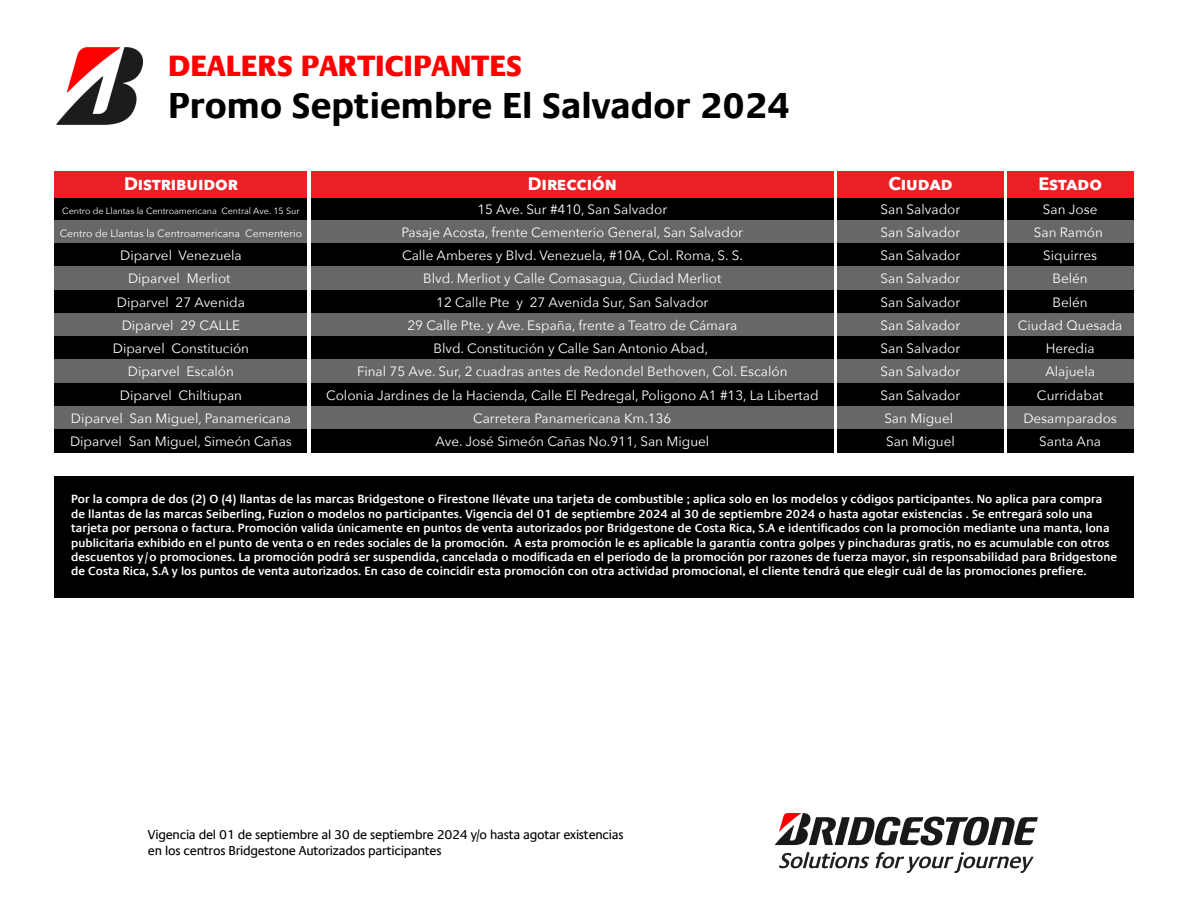
<style>
.page{position:relative;width:1188px;height:918px;background:#fff}
.page>*{position:absolute;margin:0;border:0;box-sizing:border-box;transform-origin:0 0}
.t1{font:700 36.45px "Praxis Com";color:#000}
.t2{font:800 29.55px "Praxis Com";color:#f00}
.t3{font:700 18px "Avenir Next";letter-spacing:-.005em;color:#fff}
.t4{font:13.5px/23.2px "Avenir Next";color:#fff;text-align:center}
.t5{font:12.9px/15.6px "Praxis Com";letter-spacing:-.02em;color:#000}
.t6{font:600 12px/14.4px "Praxis Com";color:#fff}
.t7{font:10.5px "Avenir Next";color:#fff}
.t8{font:9px "Avenir Next";color:#fff}
</style>
<div class="page">
<img style="left:56px;top:47px;width:87px;height:78px">
<svg style="left:775px;top:813px;width:263px;height:32px"></svg>
<svg style="left:779px;top:852px;width:90px;height:16px"></svg>
<svg style="left:875px;top:852px;width:159px;height:21px"></svg>
<div style="left:55px;top:197px;width:252px;height:23px;background:#000"></div>
<div style="left:55px;top:220px;width:252px;height:24px;background:#676767"></div>
<div style="left:55px;top:244px;width:252px;height:23px;background:#000"></div>
<div style="left:55px;top:267px;width:252px;height:23px;background:#676767"></div>
<div style="left:55px;top:290px;width:252px;height:23px;background:#000"></div>
<div style="left:55px;top:313px;width:252px;height:24px;background:#676767"></div>
<div style="left:55px;top:337px;width:252px;height:23px;background:#000"></div>
<div style="left:55px;top:360px;width:252px;height:23px;background:#676767"></div>
<div style="left:55px;top:383px;width:252px;height:23px;background:#000"></div>
<div style="left:55px;top:406px;width:252px;height:23px;background:#676767"></div>
<div style="left:55px;top:429px;width:252px;height:24px;background:#000"></div>
<div style="left:55px;top:171px;width:252px;height:26px;background:#ec2024"></div>
<div style="left:311px;top:197px;width:522px;height:23px;background:#000"></div>
<div style="left:311px;top:220px;width:522px;height:24px;background:#676767"></div>
<div style="left:311px;top:244px;width:522px;height:23px;background:#000"></div>
<div style="left:311px;top:267px;width:522px;height:23px;background:#676767"></div>
<div style="left:311px;top:290px;width:522px;height:23px;background:#000"></div>
<div style="left:311px;top:313px;width:522px;height:24px;background:#676767"></div>
<div style="left:311px;top:337px;width:522px;height:23px;background:#000"></div>
<div style="left:311px;top:360px;width:522px;height:23px;background:#676767"></div>
<div style="left:311px;top:383px;width:522px;height:23px;background:#000"></div>
<div style="left:311px;top:406px;width:522px;height:23px;background:#676767"></div>
<div style="left:311px;top:429px;width:522px;height:24px;background:#000"></div>
<div style="left:311px;top:171px;width:522px;height:26px;background:#ec2024"></div>
<div style="left:837px;top:197px;width:166px;height:23px;background:#000"></div>
<div style="left:837px;top:220px;width:166px;height:24px;background:#676767"></div>
<div style="left:837px;top:244px;width:166px;height:23px;background:#000"></div>
<div style="left:837px;top:267px;width:166px;height:23px;background:#676767"></div>
<div style="left:837px;top:290px;width:166px;height:23px;background:#000"></div>
<div style="left:837px;top:313px;width:166px;height:24px;background:#676767"></div>
<div style="left:837px;top:337px;width:166px;height:23px;background:#000"></div>
<div style="left:837px;top:360px;width:166px;height:23px;background:#676767"></div>
<div style="left:837px;top:383px;width:166px;height:23px;background:#000"></div>
<div style="left:837px;top:406px;width:166px;height:23px;background:#676767"></div>
<div style="left:837px;top:429px;width:166px;height:24px;background:#000"></div>
<div style="left:837px;top:171px;width:166px;height:26px;background:#ec2024"></div>
<div style="left:1007px;top:197px;width:127px;height:23px;background:#000"></div>
<div style="left:1007px;top:220px;width:127px;height:24px;background:#676767"></div>
<div style="left:1007px;top:244px;width:127px;height:23px;background:#000"></div>
<div style="left:1007px;top:267px;width:127px;height:23px;background:#676767"></div>
<div style="left:1007px;top:290px;width:127px;height:23px;background:#000"></div>
<div style="left:1007px;top:313px;width:127px;height:24px;background:#676767"></div>
<div style="left:1007px;top:337px;width:127px;height:23px;background:#000"></div>
<div style="left:1007px;top:360px;width:127px;height:23px;background:#676767"></div>
<div style="left:1007px;top:383px;width:127px;height:23px;background:#000"></div>
<div style="left:1007px;top:406px;width:127px;height:23px;background:#676767"></div>
<div style="left:1007px;top:429px;width:127px;height:24px;background:#000"></div>
<div style="left:1007px;top:171px;width:127px;height:26px;background:#ec2024"></div>
<div style="left:55px;top:476px;width:1079px;height:121px;background:#000"></div>
<h2 class="t2" style="left:168px;top:49px;width:355px">DEALERS PARTICIPANTES</h2>
<h1 class="t1" style="left:168px;top:84px;width:623px">Promo Septiembre El Salvador 2024</h1>
<h3 class="t3" style="left:124px;top:168px;width:115px">DISTRIBUIDOR</h3>
<h3 class="t3" style="left:528px;top:168px;width:91px">DIRECCIÓN</h3>
<h3 class="t3" style="left:888px;top:168px;width:66px">CIUDAD</h3>
<h3 class="t3" style="left:1038px;top:168px;width:65px">ESTADO</h3>
<p class="t8" style="left:62px;top:203px;width:239px">Centro de Llantas la Centroamericana Central Ave. 15 Sur</p>
<p class="t7" style="left:60px;top:224px;width:244px">Centro de Llantas la Centroamericana Cementerio</p>
<p class="t4" style="left:70px;top:243px;width:223px">Diparvel Venezuela<br>Diparvel Merliot<br>Diparvel 27 Avenida<br>Diparvel 29 CALLE<br>Diparvel Constitución<br>Diparvel Escalón<br>Diparvel Chiltiupan<br>Diparvel San Miguel, Panamericana<br>Diparvel San Miguel, Simeón Cañas</p>
<p class="t4" style="left:326px;top:197px;width:494px">15 Ave. Sur #410, San Salvador<br>Pasaje Acosta, frente Cementerio General, San Salvador<br>Calle Amberes y Blvd. Venezuela, #10A, Col. Roma, S. S.<br>Blvd. Merliot y Calle Comasagua, Ciudad Merliot<br>12 Calle Pte y 27 Avenida Sur, San Salvador<br>29 Calle Pte. y Ave. España, frente a Teatro de Cámara<br>Blvd. Constitución y Calle San Antonio Abad,<br>Final 75 Ave. Sur, 2 cuadras antes de Redondel Bethoven, Col. Escalón<br>Colonia Jardines de la Hacienda, Calle El Pedregal, Poligono A1 #13, La Libertad Carretera Panamericana Km.136<br>Ave. José Simeón Cañas No.911, San Miguel</p>
<p class="t4" style="left:881px;top:197px;width:81px">San Salvador<br>San Salvador<br>San Salvador<br>San Salvador<br>San Salvador<br>San Salvador<br>San Salvador<br>San Salvador<br>San Salvador<br>San Miguel<br>San Miguel</p>
<p class="t4" style="left:1018px;top:197px;width:106px">San Jose<br>San Ramón<br>Siquirres<br>Belén<br>Belén<br>Ciudad Quesada<br>Heredia<br>Alajuela<br>Curridabat<br>Desamparados<br>Santa Ana</p>
<p class="t6" style="left:71px;top:492px;width:1048px">Por la compra de dos (2) O (4) llantas de las marcas Bridgestone o Firestone llévate una tarjeta de combustible ; aplica solo en los modelos y códigos participantes. No aplica para compra de llantas de las marcas Seiberling, Fuzion o modelos no participantes. Vigencia del 01 de septiembre 2024 al 30 de septiembre 2024 o hasta agotar existencias . Se entregará solo una tarjeta por persona o factura. Promoción valida únicamente en puntos de venta autorizados por Bridgestone de Costa Rica, S.A e identificados con la promoción mediante una manta, lona publicitaria exhibido en el punto de venta o en redes sociales de la promoción. A esta promoción le es aplicable la garantía contra golpes y pinchaduras gratis, no es acumulable con otros descuentos y/o promociones. La promoción podrá ser suspendida, cancelada o modificada en el período de la promoción por razones de fuerza mayor, sin responsabilidad para Bridgestone de Costa Rica, S.A y los puntos de venta autorizados. En caso de coincidir esta promoción con otra actividad promocional, el cliente tendrá que elegir cuál de las promociones prefiere.</p>
<p class="t5" style="left:148px;top:827px;width:477px">Vigencia del 01 de septiembre al 30 de septiembre 2024 y/o hasta agotar existencias en los centros Bridgestone Autorizados participantes</p>
</div>
